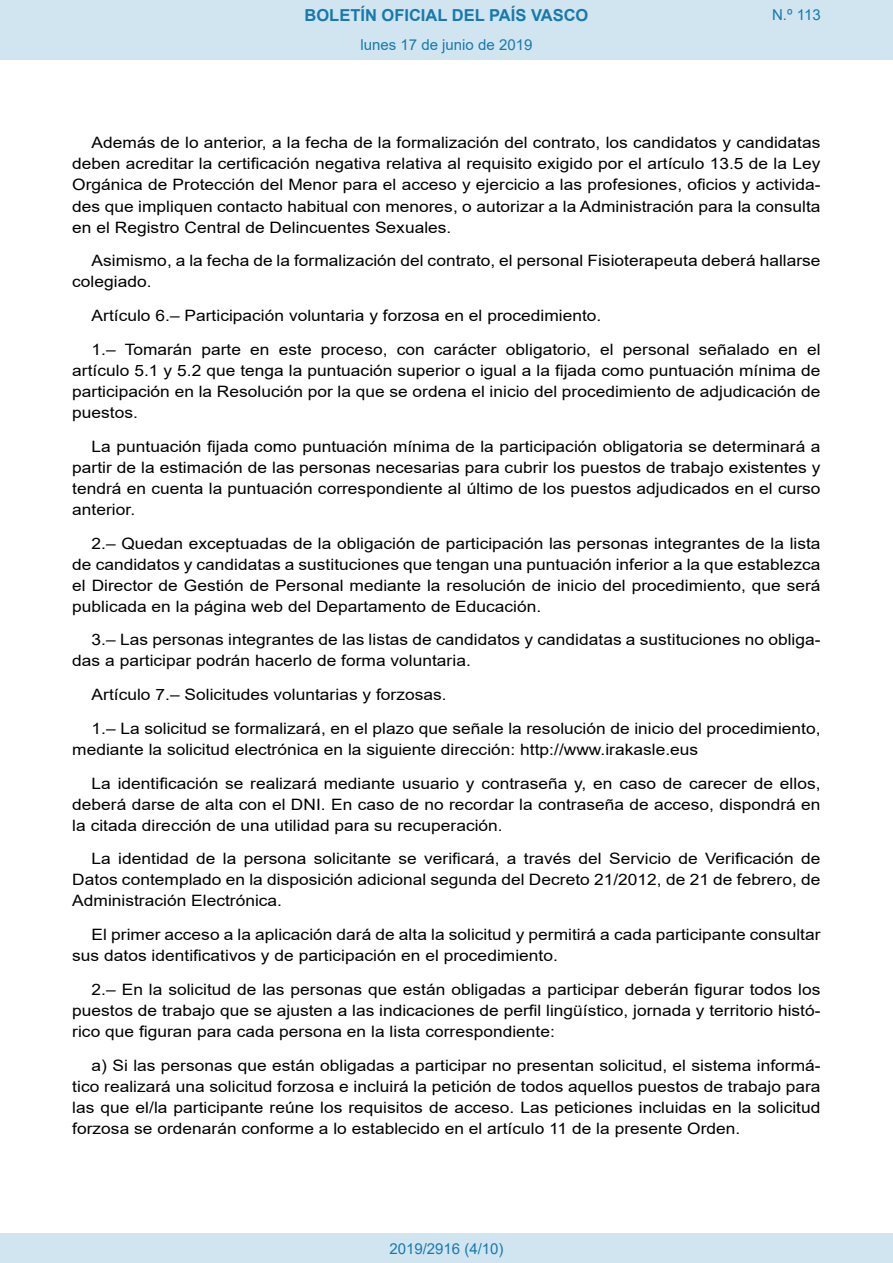
<style>
.page{position:relative;width:893px;height:1263px;background:#fff}
.page>*{position:absolute;margin:0;border:0;box-sizing:border-box;transform-origin:0 0}
.t1{font:700 16.5px "Arial";color:#1879ad}
.BOPVDetalle{font:15.6px/21px "Arial";color:#000;text-align:justify;scale:1.11 1}
.Paginacion_Centro{font:15px "Arial";color:#1879ad}
</style>
<div class="page">
<div style="left:0;top:0;width:893px;height:60px;background:#d0e5f0"></div>
<div style="left:0;top:1233px;width:893px;height:30px;background:#d0e5f0"></div>
<p class="t1" style="left:305px;top:3px;width:285px">BOLETÍN OFICIAL DEL PAÍS VASCO</p>
<p class="Paginacion_Centro" style="left:361px;top:35px;width:173px">lunes 17 de junio de 2019</p>
<p class="Paginacion_Centro" style="left:772px;top:5px;width:50px">N.º 113</p>
<p class="BOPVDetalle" style="left:72px;top:132px;width:676px;text-indent:19px">Además de lo anterior, a la fecha de la formalización del contrato, los candidatos y candidatas deben acreditar la certificación negativa relativa al requisito exigido por el artículo 13.5 de la Ley Orgánica de Protección del Menor para el acceso y ejercicio a las profesiones, oficios y activida&shy;des que impliquen contacto habitual con menores, o autorizar a la Administración para la consulta en el Registro Central de Delincuentes Sexuales.</p>
<p class="BOPVDetalle" style="left:72px;top:250px;width:676px;text-indent:19px">Asimismo, a la fecha de la formalización del contrato, el personal Fisioterapeuta deberá hallarse colegiado.</p>
<p class="BOPVDetalle" style="left:92px;top:305px;width:461px">Artículo 6.– Participación voluntaria y forzosa en el procedimiento.</p>
<p class="BOPVDetalle" style="left:72px;top:339px;width:676px;text-indent:19px">1.– Tomarán parte en este proceso, con carácter obligatorio, el personal señalado en el artículo 5.1 y 5.2 que tenga la puntuación superior o igual a la fijada como puntuación mínima de participación en la Resolución por la que se ordena el inicio del procedimiento de adjudicación de puestos.</p>
<p class="BOPVDetalle" style="left:72px;top:436px;width:676px;text-indent:19px">La puntuación fijada como puntuación mínima de la participación obligatoria se determinará a partir de la estimación de las personas necesarias para cubrir los puestos de trabajo existentes y tendrá en cuenta la puntuación correspondiente al último de los puestos adjudicados en el curso anterior.</p>
<p class="BOPVDetalle" style="left:72px;top:532px;width:676px;text-indent:19px">2.– Quedan exceptuadas de la obligación de participación las personas integrantes de la lista de candidatos y candidatas a sustituciones que tengan una puntuación inferior a la que establezca el Director de Gestión de Personal mediante la resolución de inicio del procedimiento, que será publicada en la página web del Departamento de Educación.</p>
<p class="BOPVDetalle" style="left:72px;top:629px;width:676px;text-indent:19px">3.– Las personas integrantes de las listas de candidatos y candidatas a sustituciones no obliga&shy;das a participar podrán hacerlo de forma voluntaria.</p>
<p class="BOPVDetalle" style="left:92px;top:684px;width:321px">Artículo 7.– Solicitudes voluntarias y forzosas.</p>
<p class="BOPVDetalle" style="left:72px;top:718px;width:676px;text-indent:19px">1.– La solicitud se formalizará, en el plazo que señale la resolución de inicio del procedimiento, mediante la solicitud electrónica en la siguiente dirección: http://www.irakasle.eus</p>
<p class="BOPVDetalle" style="left:72px;top:772px;width:676px;text-indent:19px">La identificación se realizará mediante usuario y contraseña y, en caso de carecer de ellos, deberá darse de alta con el DNI. En caso de no recordar la contraseña de acceso, dispondrá en la citada dirección de una utilidad para su recuperación.</p>
<p class="BOPVDetalle" style="left:72px;top:848px;width:676px;text-indent:19px">La identidad de la persona solicitante se verificará, a través del Servicio de Verificación de Datos contemplado en la disposición adicional segunda del Decreto 21/2012, de 21 de febrero, de Administración Electrónica.</p>
<p class="BOPVDetalle" style="left:72px;top:924px;width:676px;text-indent:19px">El primer acceso a la aplicación dará de alta la solicitud y permitirá a cada participante consultar sus datos identificativos y de participación en el procedimiento.</p>
<p class="BOPVDetalle" style="left:72px;top:979px;width:676px;text-indent:19px">2.– En la solicitud de las personas que están obligadas a participar deberán figurar todos los puestos de trabajo que se ajusten a las indicaciones de perfil lingüístico, jornada y territorio histó&shy;rico que figuran para cada persona en la lista correspondiente:</p>
<p class="BOPVDetalle" style="left:72px;top:1054px;width:676px;text-indent:19px">a) Si las personas que están obligadas a participar no presentan solicitud, el sistema informá&shy;tico realizará una solicitud forzosa e incluirá la petición de todos aquellos puestos de trabajo para las que el/la participante reúne los requisitos de acceso. Las peticiones incluidas en la solicitud forzosa se ordenarán conforme a lo establecido en el artículo 11 de la presente Orden.</p>
<p class="Paginacion_Centro" style="left:389px;top:1238px;width:116px">2019/2916 (4/10)</p>
</div>
